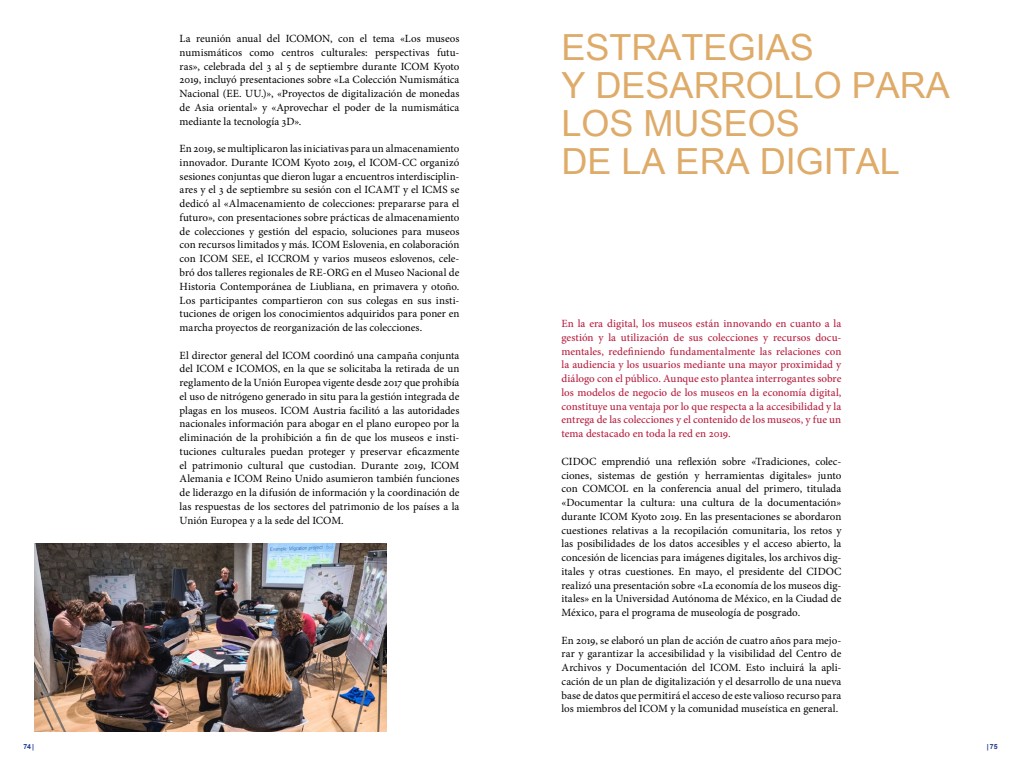
<style>
.page{position:relative;width:1021px;height:766px;background:#fff}
.page>*{position:absolute;margin:0;border:0;box-sizing:border-box;transform-origin:0 0}
.t1{font:36px/38px "Arial Unicode MS";color:#deab69}
.t2{font:11px/13.8px "Minion Pro";color:#000;text-align:justify}
.t3{font:500 11px/13.8px "Minion Pro";color:#b71e3f;text-align:justify}
.t4{font:700 7px "Arial";color:#1f3c90}
</style>
<div class="page">
<img style="left:34px;top:543px;width:352px;height:188px">
<p class="t2" style="left:180px;top:32px;width:281px">La reunión anual del ICOMON, con el tema «Los museos numismáticos como centros culturales: perspectivas futu&shy;ras», celebrada del 3 al 5 de septiembre durante ICOM Kyoto 2019, incluyó presentaciones sobre «La Colección Numismática Nacional (EE. UU.)», «Proyectos de digitalización de monedas de Asia oriental» y «Aprovechar el poder de la numismática mediante la tecnología 3D».</p>
<p class="t2" style="left:180px;top:142px;width:281px">En 2019, se multiplicaron las iniciativas para un almacenamiento innovador. Durante ICOM Kyoto 2019, el ICOM-CC organizó sesiones conjuntas que dieron lugar a encuentros interdisciplin&shy;ares y el 3 de septiembre su sesión con el ICAMT y el ICMS se dedicó al «Almacenamiento de colecciones: prepararse para el futuro», con presentaciones sobre prácticas de almacenamiento de colecciones y gestión del espacio, soluciones para museos con recursos limitados y más. ICOM Eslovenia, en colaboración con ICOM SEE, el ICCROM y varios museos eslovenos, cele&shy;bró dos talleres regionales de RE-ORG en el Museo Nacional de Historia Contemporánea de Liubliana, en primavera y otoño.<br>Los participantes compartieron con sus colegas en sus insti&shy;tuciones de origen los conocimientos adquiridos para poner en marcha proyectos de reorganización de las colecciones.</p>
<p class="t2" style="left:180px;top:348px;width:281px">El director general del ICOM coordinó una campaña conjunta del ICOM e ICOMOS, en la que se solicitaba la retirada de un reglamento de la Unión Europea vigente desde 2017 que prohibía el uso de nitrógeno generado in situ para la gestión integrada de plagas en los museos. ICOM Austria facilitó a las autoridades nacionales información para abogar en el plano europeo por la eliminación de la prohibición a fin de que los museos e insti&shy;tuciones culturales puedan proteger y preservar eficazmente el patrimonio cultural que custodian. Durante 2019, ICOM Alemania e ICOM Reino Unido asumieron también funciones de liderazgo en la difusión de información y la coordinación de las respuestas de los sectores del patrimonio de los países a la Unión Europea y a la sede del ICOM.</p>
<h1 class="t1" style="left:561px;top:27px;width:390px">ESTRATEGIAS<br>Y DESARROLLO PARA<br>LOS MUSEOS<br>DE LA ERA DIGITAL</h1>
<p class="t3" style="left:561px;top:316px;width:281px">En la era digital, los museos están innovando en cuanto a la gestión y la utilización de sus colecciones y recursos docu&shy;mentales, redefiniendo fundamentalmente las relaciones con la audiencia y los usuarios mediante una mayor proximidad y diálogo con el público. Aunque esto plantea interrogantes sobre los modelos de negocio de los museos en la economía digital, constituye una ventaja por lo que respecta a la accesibilidad y la entrega de las colecciones y el contenido de los museos, y fue un tema destacado en toda la red en 2019.</p>
<p class="t2" style="left:561px;top:454px;width:281px">CIDOC emprendió una reflexión sobre «Tradiciones, colec&shy;ciones, sistemas de gestión y herramientas digitales» junto con COMCOL en la conferencia anual del primero, titulada «Documentar la cultura: una cultura de la documentación» durante ICOM Kyoto 2019. En las presentaciones se abordaron cuestiones relativas a la recopilación comunitaria, los retos y las posibilidades de los datos accesibles y el acceso abierto, la concesión de licencias para imágenes digitales, los archivos dig&shy;itales y otras cuestiones. En mayo, el presidente del CIDOC realizó una presentación sobre «La economía de los museos dig&shy;itales» en la Universidad Autónoma de México, en la Ciudad de México, para el programa de museología de posgrado.</p>
<p class="t2" style="left:561px;top:633px;width:281px">En 2019, se elaboró un plan de acción de cuatro años para mejo&shy;rar y garantizar la accesibilidad y la visibilidad del Centro de Archivos y Documentación del ICOM. Esto incluirá la apli&shy;cación de un plan de digitalización y el desarrollo de una nueva base de datos que permitirá el acceso de este valioso recurso para los miembros del ICOM y la comunidad museística en general.</p>
<p class="t4" style="left:23px;top:741px;width:12px">74|</p>
<p class="t4" style="left:986px;top:741px;width:12px">|75</p>
</div>
